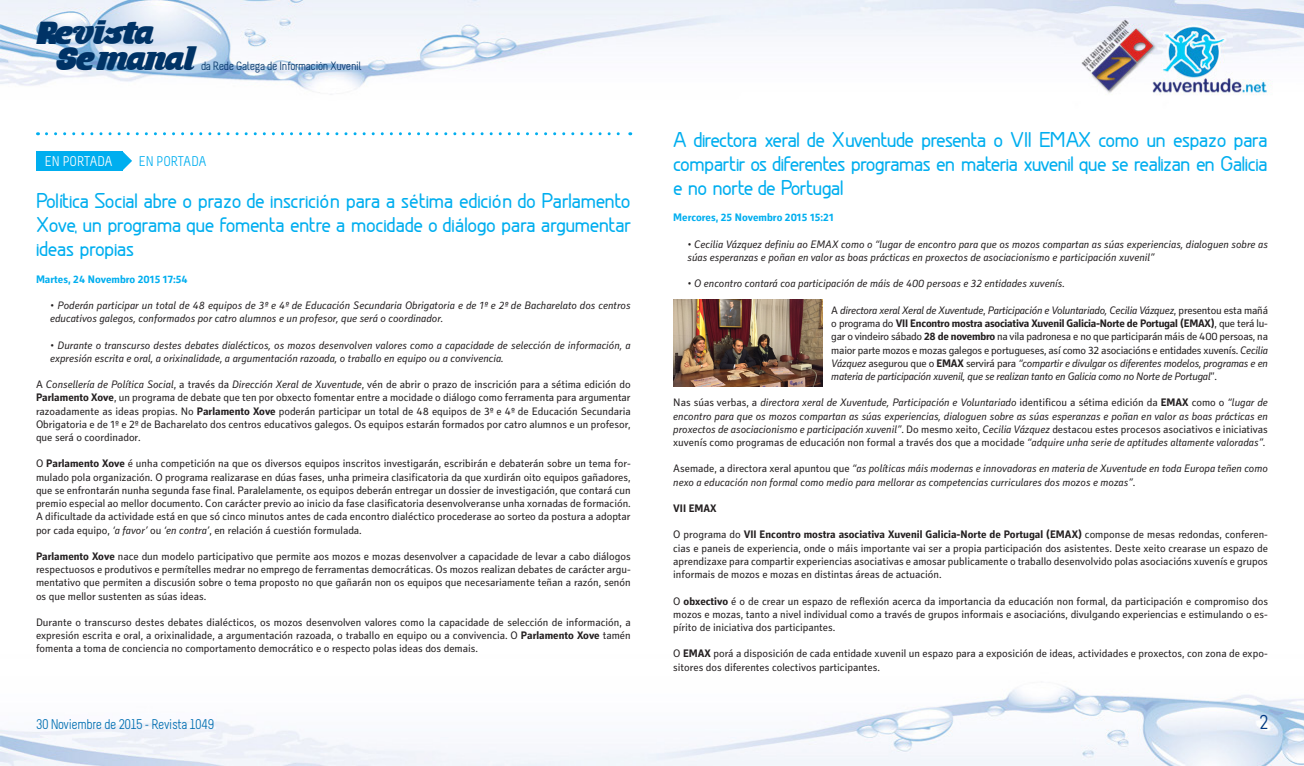
<style>
.page{position:relative;width:1304px;height:766px;background:#fff}
.page>*{position:absolute;margin:0;border:0;box-sizing:border-box;transform-origin:0 0}
.t1{font:33px/26px "Musa Ornata";letter-spacing:-.01em;color:#036}
.t2{font:700 20px/24px "Greyscale Basic";letter-spacing:-.035em;color:#00aeef;text-align:justify}
.t3{font:20px "Melbourne";color:#003882}
.t4{font:14px "Melbourne";letter-spacing:-.025em;color:#006fb2}
.t5{font:14px "Melbourne";color:#fff}
.t6{font:14px "Melbourne";color:#00aeef}
.t7{font:12px "Melbourne";letter-spacing:-.025em;color:#036}
.t8{font:11px/13.2px "Secca Std Demo";color:#231f20;text-align:justify}
.t9{font:italic 11px/13.2px "Secca Std Demo";color:#231f20}
.t10{font:700 11px "Secca Std Demo";color:#00aeef}
.t11{font:700 11px "Secca Std Demo";color:#231f20}
.s1{font-style:italic}
.s2{font-weight:700}
.s3{font-style:normal}
.s4{font-weight:700;font-style:normal}
</style>
<div class="page">
<img style="left:0;top:0;width:1304px;height:765px">
<svg style="left:46px;top:132px;width:585px;height:3px"></svg>
<div style="left:36px;top:151px;width:86px;height:20px;background:#00aeef"></div>
<svg style="left:122px;top:151px;width:10px;height:20px"></svg>
<img style="left:673px;top:299px;width:150px;height:87px">
<h1 class="t1" style="left:55px;top:19px;width:142px;text-indent:-19px">Revista<br>Semanal</h1>
<p class="t7" style="left:201px;top:59px;width:162px">da Rede Galega de Información Xuvenil</p>
<p class="t5" style="left:45px;top:154px;width:26px">En portada</p>
<p class="t6" style="left:139px;top:154px;width:26px">en portada</p>
<h2 class="t2" style="left:36px;top:188px;width:596px">Política Social abre o prazo de inscrición para a sétima edición do Parlamento Xove, un programa que fomenta entre a mocidade o diálogo para argumentar ideas propias</h2>
<p class="t10" style="left:36px;top:272px;width:153px">Martes, 24 Novembro 2015 17:54</p>
<p class="t9" style="left:50px;top:299px;width:582px">• Poderán participar un total de 48 equipos de 3º e 4º de Educación Secundaria Obrigatoria e de 1º e 2º de Bacharelato dos centros educativos galegos, conformados por catro alumnos e un profesor, que será o coordinador.</p>
<p class="t9" style="left:50px;top:338px;width:582px">• Durante o transcurso destes debates dialécticos, os mozos desenvolven valores como a capacidade de selección de información, a expresión escrita e oral, a orixinalidade, a argumentación razoada, o traballo en equipo ou a convivencia.</p>
<p class="t8" style="left:36px;top:378px;width:596px">A <span class="s1">Consellería de Política Social</span>, a través da <span class="s1">Dirección Xeral de Xuventude</span>, vén de abrir o prazo de inscrición para a sétima edición do <span class="s2">Parlamento Xove</span>, un programa de debate que ten por obxecto fomentar entre a mocidade o diálogo como ferramenta para argumentar razoadamente as ideas propias. No <span class="s2">Parlamento Xove</span> poderán participar un total de 48 equipos de 3º e 4º de Educación Secundaria Obrigatoria e de 1º e 2º de Bacharelato dos centros educativos galegos. Os equipos estarán formados por catro alumnos e un profesor, que será o coordinador.</p>
<p class="t8" style="left:36px;top:457px;width:596px">O <span class="s2">Parlamento Xove</span> é unha competición na que os diversos equipos inscritos investigarán, escribirán e debaterán sobre un tema for&shy;mulado pola organización. O programa realizarase en dúas fases, unha primeira clasificatoria da que xurdirán oito equipos gañadores, que se enfrontarán nunha segunda fase final. Paralelamente, os equipos deberán entregar un dossier de investigación, que contará cun premio especial ao mellor documento. Con carácter previo ao inicio da fase clasificatoria desenvolveranse unha xornadas de formación.<br>A dificultade da actividade está en que só cinco minutos antes de cada encontro dialéctico procederase ao sorteo da postura a adoptar por cada equipo, <span class="s1">‘a favor’</span> ou <span class="s1">‘en contra’</span>, en relación á cuestión formulada.</p>
<p class="t8" style="left:36px;top:550px;width:596px"><span class="s2">Parlamento Xove</span> nace dun modelo participativo que permite aos mozos e mozas desenvolver a capacidade de levar a cabo diálogos respectuosos e produtivos e permítelles medrar no emprego de ferramentas democráticas. Os mozos realizan debates de carácter argu&shy;mentativo que permiten a discusión sobre o tema proposto no que gañarán non os equipos que necesariamente teñan a razón, senón os que mellor sustenten as súas ideas.</p>
<p class="t8" style="left:36px;top:616px;width:596px">Durante o transcurso destes debates dialécticos, os mozos desenvolven valores como la capacidade de selección de información, a expresión escrita e oral, a orixinalidade, a argumentación razoada, o traballo en equipo ou a convivencia. O <span class="s2">Parlamento Xove</span> tamén fomenta a toma de conciencia no comportamento democrático e o respecto polas ideas dos demais.</p>
<h2 class="t2" style="left:673px;top:127px;width:596px">A directora xeral de Xuventude presenta o VII EMAX como un espazo para compartir os diferentes programas en materia xuvenil que se realizan en Galicia e no norte de Portugal</h2>
<p class="t10" style="left:673px;top:211px;width:162px">Mercores, 25 Novembro 2015 15:21</p>
<p class="t9" style="left:687px;top:238px;width:582px">• Cecilia Vázquez definiu ao EMAX como o “lugar de encontro para que os mozos compartan as súas experiencias, dialoguen sobre as súas esperanzas e poñan en valor as boas prácticas en proxectos de asociacionismo e participación xuvenil”</p>
<p class="t9" style="left:687px;top:277px;width:379px">• O encontro contará coa participación de máis de 400 persoas e 32 entidades xuvenís.</p>
<p class="t8" style="left:831px;top:304px;width:438px">A <span class="s1">directora xeral Xeral de Xuventude</span>, <span class="s1">Participación e Voluntariado, Cecilia Vázquez</span>, presentou esta mañá o programa do <span class="s2">VII Encontro mostra asociativa Xuvenil Galicia-Norte de Portugal (EMAX)</span>, que terá lu&shy;gar o vindeiro sábado <span class="s2">28 de novembro</span> na vila padronesa e no que participarán máis de 400 persoas, na maior parte mozos e mozas galegos e portugueses, así como 32 asociacións e entidades xuvenís. <span class="s1">Cecilia Vázquez</span> asegurou que o <span class="s2">EMAX</span> servirá para <span class="s1">“compartir e divulgar os diferentes modelos, programas e en materia de participación xuvenil, que se realizan tanto en Galicia como no Norte de Portugal</span>”.</p>
<p class="t9" style="left:673px;top:396px;width:596px;text-align:justify"><span class="s3">Nas súas verbas, a</span> directora xeral de Xuventude, Participación e Voluntariado <span class="s3">identificou a sétima edición da</span> <span class="s4">EMAX</span> <span class="s3">como o</span> “lugar de encontro para que os mozos compartan as súas experiencias, dialoguen sobre as súas esperanzas e poñan en valor as boas prácticas en proxectos de asociacionismo e participación xuvenil”<span class="s3">. Do mesmo xeito,</span> Cecilia Vázquez <span class="s3">destacou estes procesos asociativos e iniciativas xuvenís como programas de educación non formal a través dos que a mocidade</span> “adquire unha serie de aptitudes altamente valoradas”.</p>
<p class="t9" style="left:673px;top:462px;width:596px"><span class="s3">Asemade, a directora xeral apuntou que</span> “as políticas máis modernas e innovadoras en materia de Xuventude en toda Europa teñen como nexo a educación non formal como medio para mellorar as competencias curriculares dos mozos e mozas”<span class="s3">.</span></p>
<p class="t11" style="left:673px;top:502px;width:45px">VII EMAX</p>
<p class="t8" style="left:673px;top:528px;width:596px">O programa do <span class="s2">VII Encontro mostra asociativa Xuvenil Galicia-Norte de Portugal (EMAX)</span> componse de mesas redondas, conferen&shy;cias e paneis de experiencia, onde o máis importante vai ser a propia participación dos asistentes. Deste xeito crearase un espazo de aprendizaxe para compartir experiencias asociativas e amosar publicamente o traballo desenvolvido polas asociacións xuvenís e grupos informais de mozos e mozas en distintas áreas de actuación.</p>
<p class="t8" style="left:673px;top:594px;width:596px">O <span class="s2">obxectivo</span> é o de crear un espazo de reflexión acerca da importancia da educación non formal, da participación e compromiso dos mozos e mozas, tanto a nivel individual como a través de grupos informais e asociacións, divulgando experiencias e estimulando o es&shy;pírito de iniciativa dos participantes.</p>
<p class="t8" style="left:673px;top:647px;width:596px">O <span class="s2">EMAX</span> porá a disposición de cada entidade xuvenil un espazo para a exposición de ideas, actividades e proxectos, con zona de expo&shy;sitores dos diferentes colectivos participantes.</p>
<p class="t4" style="left:36px;top:717px;width:180px">30 Noviembre de 2015 - Revista 1049</p>
<h2 class="t3" style="left:1259px;top:711px;width:10px">2</h2>
</div>
